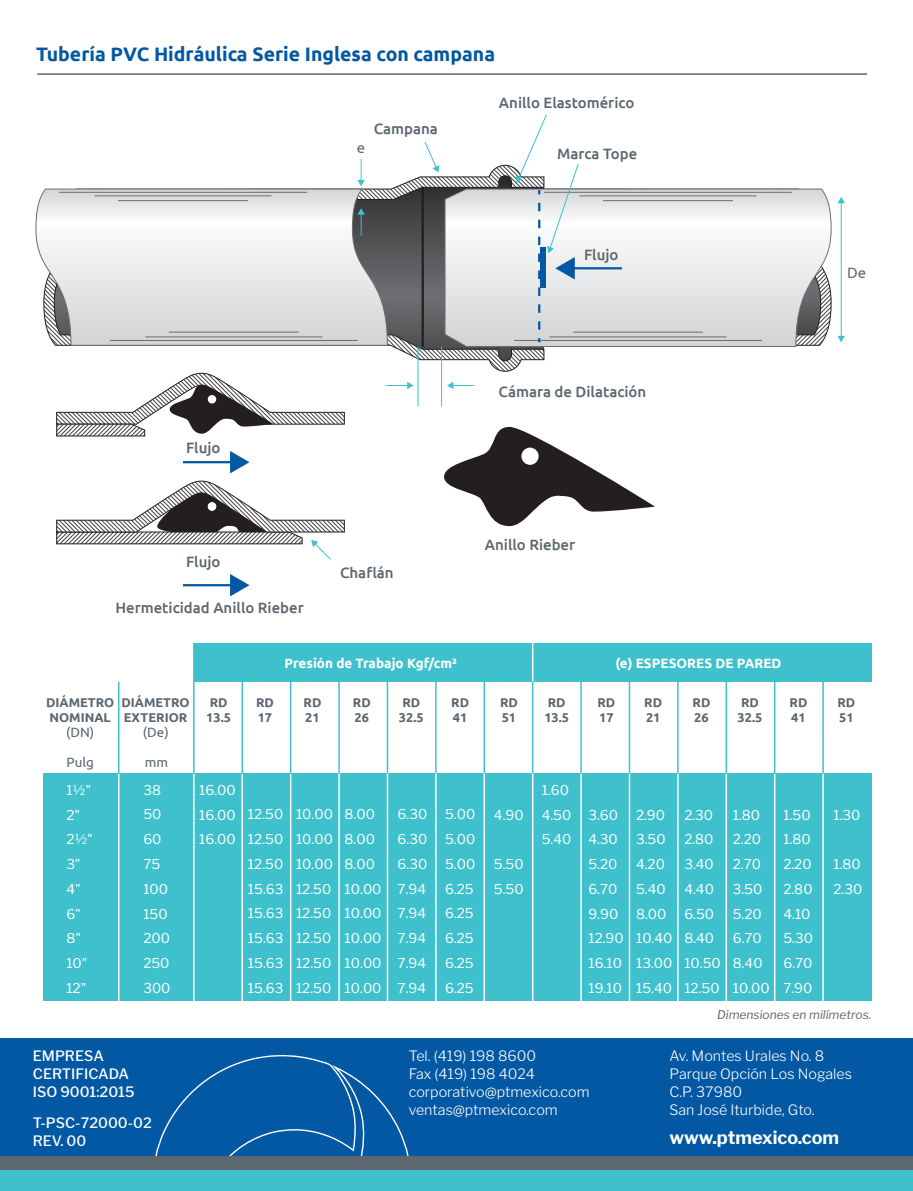
<style>
.page{position:relative;width:913px;height:1191px;background:#fff}
.page>*{position:absolute;margin:0;border:0;box-sizing:border-box;transform-origin:0 0}
.t1{font:700 19.5px "Ubuntu";color:#0358a3}
.t2{font:700 18px "Libre Franklin";color:#fff}
.t3{font:500 15px "Ubuntu";color:#5d6770}
.t4{font:15px "Ubuntu";color:#5d6770}
.t5{font:300 14.25px/18px "Libre Franklin";color:#fff}
.t6{font:500 14.25px/18px "Libre Franklin";color:#fff}
.t7{font:13.5px/24.8px "Libre Franklin";color:#fff}
.t8{font:700 13.5px "Ubuntu";color:#fff}
.t9{font:13.5px "Ubuntu";color:#5d6770}
.t10{font:700 12.75px/15px "Ubuntu";color:#5d6770}
.t11{font:italic 12px "Libre Franklin";color:#5d6770}
</style>
<div class="page">
<div style="left:43px;top:774px;width:828px;height:226px;background:#3ec1cd"></div>
<div style="left:194px;top:643px;width:677px;height:38px;background:#3ec1cd"></div>
<hr style="left:193px;top:643px;width:2px;height:143px;background:#3ec1cd">
<hr style="left:193px;top:774px;width:2px;height:238px;background:#fff">
<hr style="left:118px;top:682px;width:1px;height:104px;background:#3ec1cd">
<hr style="left:118px;top:774px;width:1px;height:238px;background:#fff">
<hr style="left:241px;top:643px;width:2px;height:140px;background:#3ec1cd">
<hr style="left:241px;top:774px;width:2px;height:238px;background:#fff">
<hr style="left:290px;top:774px;width:1px;height:238px;background:#fff">
<hr style="left:290px;top:649px;width:1px;height:125px;background:#3ec1cd">
<hr style="left:532px;top:641px;width:1px;height:367px;background:#fff">
<hr style="left:532px;top:681px;width:1px;height:92px;background:#3ec1cd">
<hr style="left:483px;top:772px;width:2px;height:236px;background:#fff">
<hr style="left:483px;top:658px;width:2px;height:115px;background:#3ec1cd">
<hr style="left:435px;top:772px;width:1px;height:236px;background:#fff">
<hr style="left:435px;top:658px;width:1px;height:115px;background:#3ec1cd">
<hr style="left:725px;top:774px;width:2px;height:231px;background:#fff">
<hr style="left:725px;top:658px;width:2px;height:115px;background:#3ec1cd">
<hr style="left:774px;top:774px;width:1px;height:231px;background:#fff">
<hr style="left:774px;top:658px;width:1px;height:115px;background:#3ec1cd">
<hr style="left:822px;top:773px;width:1px;height:239px;background:#fff">
<hr style="left:822px;top:658px;width:1px;height:115px;background:#3ec1cd">
<hr style="left:628px;top:773px;width:2px;height:239px;background:#fff">
<hr style="left:628px;top:658px;width:2px;height:115px;background:#3ec1cd">
<div style="left:0;top:1037px;width:912px;height:151px;background:#0358a3"></div>
<svg style="left:155px;top:1054px;width:254px;height:102px"></svg>
<hr style="left:37px;top:73px;width:830px;height:2px;background:#5d6770">
<div style="left:0;top:1157px;width:912px;height:34px;background:#3ec1cd"></div>
<div style="left:0;top:1156px;width:912px;height:14px;background:#5d6770"></div>
<svg style="left:361px;top:164px;width:184px;height:208px"></svg>
<svg style="left:35px;top:188px;width:353px;height:158px"></svg>
<svg style="left:443px;top:188px;width:389px;height:159px"></svg>
<hr style="left:59px;top:192px;width:248px;height:1px;background:#6d6e71">
<hr style="left:94px;top:196px;width:177px;height:1px;background:#6d6e71">
<hr style="left:118px;top:201px;width:130px;height:1px;background:#d1d2d3">
<hr style="left:118px;top:200px;width:130px;height:1px;background:#6d6e71">
<hr style="left:544px;top:192px;width:247px;height:1px;background:#6d6e71">
<hr style="left:579px;top:196px;width:177px;height:1px;background:#6d6e71">
<hr style="left:603px;top:201px;width:129px;height:1px;background:#d1d2d3">
<hr style="left:603px;top:200px;width:129px;height:1px;background:#6d6e71">
<hr style="left:110px;top:340px;width:248px;height:1px;background:#6d6e71">
<hr style="left:145px;top:337px;width:177px;height:1px;background:#6d6e71">
<hr style="left:169px;top:332px;width:130px;height:1px;background:#6d6e71">
<hr style="left:514px;top:340px;width:248px;height:1px;background:#6d6e71">
<hr style="left:549px;top:337px;width:177px;height:1px;background:#6d6e71">
<hr style="left:573px;top:332px;width:130px;height:1px;background:#6d6e71">
<svg style="left:56px;top:372px;width:289px;height:65px"></svg>
<div style="left:208px;top:395px;width:8px;height:8px;background:#fff;border-radius:50%"></div>
<svg style="left:444px;top:427px;width:211px;height:99px"></svg>
<div style="left:521px;top:447px;width:17px;height:18px;background:#fff;border-radius:50%"></div>
<svg style="left:357px;top:159px;width:8px;height:27px"></svg>
<hr style="left:571px;top:267px;width:51px;height:2px;background:#0358a3">
<svg style="left:424px;top:142px;width:15px;height:31px"></svg>
<svg style="left:515px;top:114px;width:64px;height:228px"></svg>
<svg style="left:357px;top:208px;width:8px;height:28px"></svg>
<svg style="left:447px;top:382px;width:27px;height:7px"></svg>
<svg style="left:386px;top:382px;width:27px;height:7px"></svg>
<hr style="left:840px;top:202px;width:1px;height:135px;background:#3ec1cd">
<svg style="left:837px;top:336px;width:7px;height:6px"></svg>
<svg style="left:837px;top:197px;width:7px;height:6px"></svg>
<hr style="left:441px;top:347px;width:1px;height:59px;background:#3ec1cd">
<hr style="left:417px;top:347px;width:1px;height:59px;background:#3ec1cd">
<div style="left:540px;top:247px;width:5px;height:41px;background:#0358a3"></div>
<hr style="left:421px;top:187px;width:3px;height:160px;background:#231f20">
<hr style="left:183px;top:461px;width:50px;height:2px;background:#0358a3">
<svg style="left:230px;top:451px;width:19px;height:22px"></svg>
<hr style="left:183px;top:584px;width:50px;height:2px;background:#0358a3">
<svg style="left:230px;top:574px;width:19px;height:22px"></svg>
<svg style="left:56px;top:480px;width:289px;height:80px"></svg>
<hr style="left:387px;top:772px;width:1px;height:236px;background:#fff">
<hr style="left:387px;top:658px;width:1px;height:115px;background:#3ec1cd">
<hr style="left:338px;top:772px;width:2px;height:236px;background:#fff">
<hr style="left:338px;top:658px;width:2px;height:115px;background:#3ec1cd">
<hr style="left:677px;top:773px;width:1px;height:239px;background:#fff">
<hr style="left:677px;top:658px;width:1px;height:115px;background:#3ec1cd">
<hr style="left:580px;top:773px;width:1px;height:239px;background:#fff">
<hr style="left:580px;top:658px;width:1px;height:115px;background:#3ec1cd">
<h1 class="t1" style="left:36px;top:42px;width:460px">Tubería PVC Hidráulica Serie Inglesa con campana</h1>
<p class="t4" style="left:357px;top:138px;width:10px">e</p>
<p class="t3" style="left:373px;top:120px;width:66px">Campana</p>
<p class="t3" style="left:499px;top:93px;width:137px">Anillo Elastomérico</p>
<p class="t3" style="left:557px;top:144px;width:82px">Marca Tope</p>
<p class="t3" style="left:584px;top:245px;width:36px">Flujo</p>
<p class="t4" style="left:847px;top:264px;width:21px">De</p>
<p class="t3" style="left:186px;top:438px;width:36px">Flujo</p>
<p class="t3" style="left:498px;top:382px;width:149px">Cámara de Dilatación</p>
<p class="t3" style="left:186px;top:552px;width:36px">Flujo</p>
<p class="t3" style="left:115px;top:598px;width:190px">Hermeticidad Anillo Rieber</p>
<p class="t3" style="left:340px;top:563px;width:55px">Chaflán</p>
<p class="t3" style="left:485px;top:535px;width:92px">Anillo Rieber</p>
<p class="t8" style="left:284px;top:655px;width:174px">Presión de Trabajo Kgf/cm²</p>
<p class="t8" style="left:615px;top:655px;width:168px">(e) ESPESORES DE PARED</p>
<p class="t10" style="left:46px;top:694px;width:69px">DIÁMETRO<br>NOMINAL</p>
<p class="t9" style="left:66px;top:724px;width:30px">(DN)</p>
<p class="t9" style="left:143px;top:724px;width:27px">(De)</p>
<p class="t9" style="left:66px;top:754px;width:29px">Pulg</p>
<p class="t9" style="left:145px;top:754px;width:25px">mm</p>
<p class="t10" style="left:121px;top:694px;width:69px">DIÁMETRO<br>EXTERIOR</p>
<p class="t10" style="left:206px;top:694px;width:26px">RD<br>13.5</p>
<p class="t10" style="left:256px;top:694px;width:19px">RD<br>17</p>
<p class="t10" style="left:303px;top:694px;width:19px">RD<br>21</p>
<p class="t10" style="left:353px;top:694px;width:19px">RD<br>26</p>
<p class="t10" style="left:399px;top:694px;width:26px">RD<br>32.5</p>
<p class="t10" style="left:451px;top:694px;width:19px">RD<br>41</p>
<p class="t10" style="left:500px;top:694px;width:19px">RD<br>51</p>
<p class="t10" style="left:544px;top:694px;width:26px">RD<br>13.5</p>
<p class="t10" style="left:597px;top:694px;width:19px">RD<br>17</p>
<p class="t10" style="left:644px;top:694px;width:19px">RD<br>21</p>
<p class="t10" style="left:692px;top:694px;width:19px">RD<br>26</p>
<p class="t10" style="left:737px;top:694px;width:26px">RD<br>32.5</p>
<p class="t10" style="left:789px;top:694px;width:19px">RD<br>41</p>
<p class="t7" style="left:66px;top:777px;width:28px">1½"<br>2"<br>2½"<br>3"<br>4"<br>6"<br>8"<br>10"<br>12"</p>
<p class="t7" style="left:143px;top:777px;width:29px">38<br>50<br>60<br>75<br>100<br>150<br>200<br>250<br>300</p>
<p class="t7" style="left:199px;top:777px;width:38px;text-align:justify">16.00<br>16.00<br>16.00</p>
<p class="t7" style="left:248px;top:802px;width:37px;text-align:justify">12.50<br>12.50<br>12.50<br>15.63<br>15.63<br>15.63<br>15.63<br>15.63</p>
<p class="t7" style="left:296px;top:802px;width:38px">10.00<br>10.00<br>10.00<br>12.50<br>12.50<br>12.50<br>12.50<br>12.50</p>
<p class="t7" style="left:344px;top:802px;width:38px">8.00<br>8.00<br>8.00<br>10.00<br>10.00<br>10.00<br>10.00<br>10.00</p>
<p class="t7" style="left:397px;top:802px;width:31px;text-align:justify">6.30<br>6.30<br>6.30<br>7.94<br>7.94<br>7.94<br>7.94<br>7.94</p>
<p class="t7" style="left:445px;top:802px;width:32px;text-align:justify">5.00<br>5.00<br>5.00<br>6.25<br>6.25<br>6.25<br>6.25<br>6.25</p>
<p class="t7" style="left:494px;top:802px;width:31px">4.90</p>
<p class="t7" style="left:494px;top:851px;width:31px">5.50<br>5.50</p>
<p class="t7" style="left:541px;top:777px;width:31px">1.60<br>4.50<br>5.40</p>
<p class="t7" style="left:588px;top:802px;width:37px">3.60<br>4.30<br>5.20<br>6.70<br>9.90<br>12.90<br>16.10<br>19.10</p>
<p class="t7" style="left:636px;top:802px;width:38px">2.90<br>3.50<br>4.20<br>5.40<br>8.00<br>10.40<br>13.00<br>15.40</p>
<p class="t7" style="left:684px;top:802px;width:38px">2.30<br>2.80<br>3.40<br>4.40<br>6.50<br>8.40<br>10.50<br>12.50</p>
<p class="t7" style="left:732px;top:802px;width:38px">1.80<br>2.20<br>2.70<br>3.50<br>5.20<br>6.70<br>8.40<br>10.00</p>
<p class="t7" style="left:783px;top:802px;width:31px">1.50<br>1.80<br>2.20<br>2.80<br>4.10<br>5.30<br>6.70<br>7.90</p>
<p class="t10" style="left:837px;top:694px;width:19px">RD<br>51</p>
<p class="t7" style="left:833px;top:802px;width:29px">1.30</p>
<p class="t7" style="left:833px;top:851px;width:30px">1.80<br>2.30</p>
<p class="t6" style="left:33px;top:1047px;width:103px">EMPRESA<br>CERTIFICADA<br>ISO 9001:2015</p>
<p class="t6" style="left:33px;top:1113px;width:120px">T-PSC-72000-02<br>REV. 00</p>
<p class="t5" style="left:409px;top:1047px;width:182px">Tel. (419) 198 8600<br>Fax (419) 198 4024 corporativo@ptmexico.com ventas@ptmexico.com</p>
<p class="t11" style="left:717px;top:1007px;width:156px">Dimensiones en milímetros.</p>
<p class="t5" style="left:669px;top:1047px;width:184px">Av. Montes Urales No. 8<br>Parque Opción Los Nogales<br>C.P. 37980<br>San José Iturbide, Gto.</p>
<h2 class="t2" style="left:669px;top:1126px;width:171px">www.ptmexico.com</h2>
</div>
